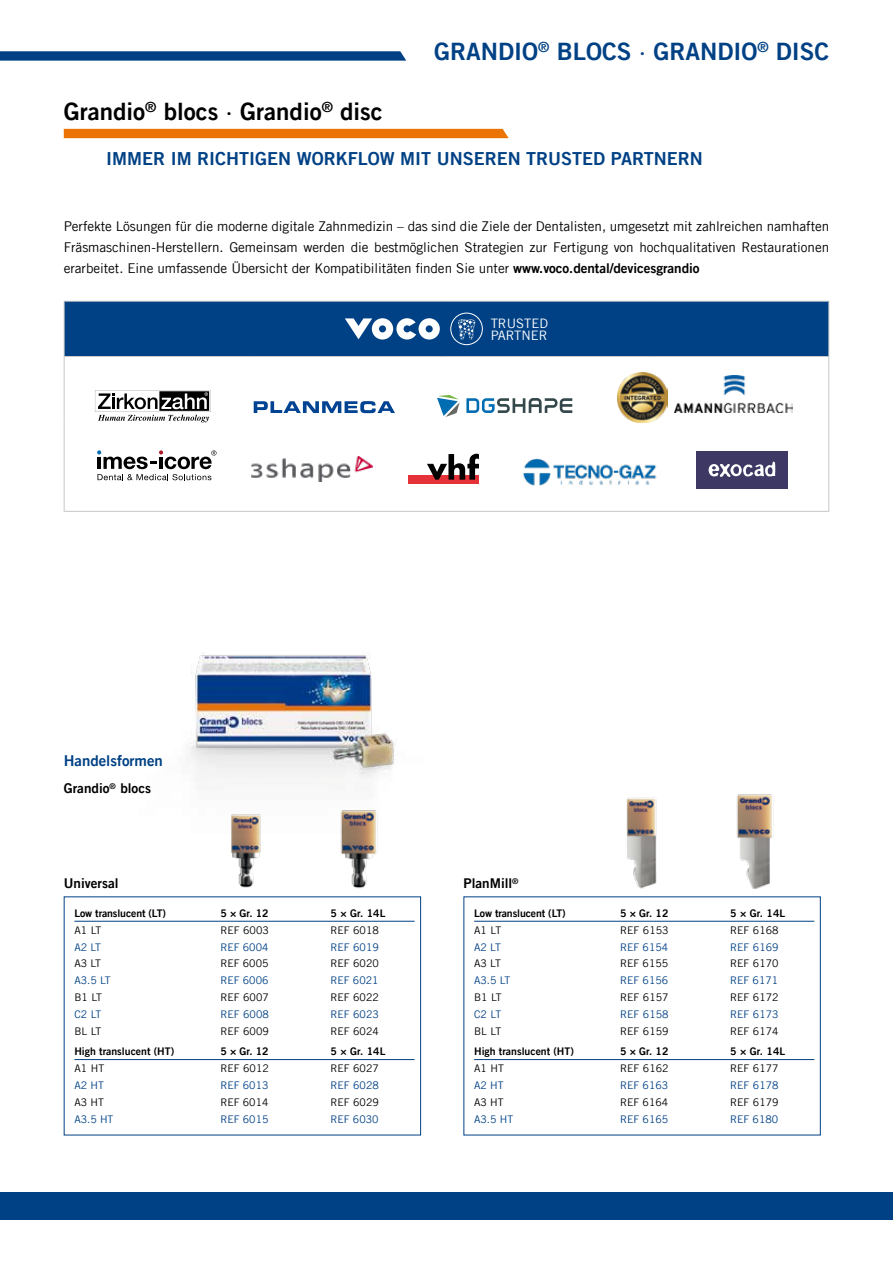
<style>
.page{position:relative;width:893px;height:1263px;background:#fff}
.page>*{position:absolute;margin:0;border:0;box-sizing:border-box;transform-origin:0 0}
.t1{font:24px "Trade Gothic LT Com Bd 2";color:#004185}
.t2{font:24px "Trade Gothic LT Com Bd 2";color:#000}
.t3{font:18px "Trade Gothic LT Com Bd 2";color:#004185}
.t4{font:15px "Trade Gothic LT Com Bd 2";color:#004185}
.t5{font:13.5px/21px "Trade Gothic LT Com";letter-spacing:-.005em;color:#000;text-align:justify}
.t6{font:13.5px "Trade Gothic LT Com Bd 2";color:#000}
.t7{font:13.05px/12px "Trade Gothic LT Com";color:#fff}
.t8{font:10.5px "Trade Gothic LT Com";color:#000}
.t9{font:10.5px "Trade Gothic LT Com";color:#004185}
.t10{font:10.5px "Trade Gothic LT Com Bd 2";color:#000}
.s1{font-family:"Trade Gothic LT Com"}
.s2{font-family:"Trade Gothic LT Com Bd 2"}
</style>
<div class="page">
<div style="left:0;top:1192px;width:893px;height:28px;background:#004185"></div>
<svg style="left:0;top:51px;width:406px;height:10px;background:#114e8d"></svg>
<div style="left:64px;top:129px;width:445px;height:9px;background:#ec7404"></div>
<hr style="left:74px;top:921px;width:341px;height:1px;background:#004185">
<hr style="left:74px;top:1059px;width:341px;height:1px;background:#004185">
<hr style="left:474px;top:921px;width:340px;height:1px;background:#004185">
<hr style="left:474px;top:1059px;width:340px;height:1px;background:#004185">
<img style="left:231px;top:833px;width:30px;height:55px">
<img style="left:340px;top:833px;width:38px;height:56px">
<img style="left:626px;top:797px;width:31px;height:92px">
<img style="left:736px;top:794px;width:36px;height:95px">
<img style="left:188px;top:652px;width:206px;height:181px">
<div style="left:64px;top:301px;width:765px;height:55px;background:#004185"></div>
<hr style="left:64px;top:301px;width:189px;height:1px;background:#c6c7c8">
<hr style="left:64px;top:302px;width:1px;height:54px;background:#c6c7c8">
<hr style="left:253px;top:301px;width:189px;height:1px;background:#c6c7c8">
<hr style="left:442px;top:301px;width:214px;height:1px;background:#c6c7c8">
<hr style="left:656px;top:301px;width:173px;height:1px;background:#c6c7c8">
<hr style="left:828px;top:302px;width:1px;height:54px;background:#c6c7c8">
<hr style="left:64px;top:356px;width:189px;height:1px;background:#c6c7c8">
<hr style="left:64px;top:357px;width:1px;height:60px;background:#c6c7c8">
<hr style="left:253px;top:356px;width:189px;height:1px;background:#c6c7c8">
<hr style="left:442px;top:356px;width:214px;height:1px;background:#c6c7c8">
<hr style="left:656px;top:356px;width:173px;height:1px;background:#c6c7c8">
<hr style="left:828px;top:357px;width:1px;height:60px;background:#c6c7c8">
<hr style="left:64px;top:417px;width:1px;height:94px;background:#c6c7c8">
<hr style="left:828px;top:417px;width:1px;height:94px;background:#c6c7c8">
<hr style="left:64px;top:511px;width:189px;height:1px;background:#c6c7c8">
<hr style="left:253px;top:511px;width:189px;height:1px;background:#c6c7c8">
<hr style="left:442px;top:511px;width:214px;height:1px;background:#c6c7c8">
<hr style="left:656px;top:511px;width:173px;height:1px;background:#c6c7c8">
<svg style="left:345px;top:318px;width:95px;height:22px"></svg>
<svg style="left:458px;top:319px;width:17px;height:21px"></svg>
<div style="left:451px;top:313px;width:32px;height:32px;border:1px solid #fff;border-radius:50%"></div>
<img style="left:617px;top:372px;width:50px;height:50px">
<img style="left:674px;top:376px;width:118px;height:36px">
<div style="left:408px;top:475px;width:71px;height:9px;background:#e53138"></div>
<svg style="left:427px;top:454px;width:52px;height:26px"></svg>
<svg style="left:95px;top:390px;width:115px;height:32px"></svg>
<svg style="left:254px;top:401px;width:141px;height:12px"></svg>
<img style="left:252px;top:457px;width:120px;height:25px">
<div style="left:696px;top:451px;width:92px;height:38px;background:#3d3964"></div>
<svg style="left:709px;top:462px;width:66px;height:15px"></svg>
<svg style="left:466px;top:398px;width:106px;height:15px"></svg>
<svg style="left:437px;top:395px;width:23px;height:22px"></svg>
<img style="left:522px;top:458px;width:135px;height:28px">
<svg style="left:97px;top:450px;width:119px;height:30px"></svg>
<hr style="left:159px;top:457px;width:4px;height:12px;background:#000">
<h1 class="t1" style="left:434px;top:37px;width:397px">GRANDIO<sup>®</sup> BLOCS <span class="s1">·</span> GRANDIO<sup>®</sup> DISC</h1>
<h1 class="t2" style="left:64px;top:97px;width:321px">Grandio<sup>®</sup> blocs <span class="s1">·</span> Grandio<sup>®</sup> disc</h1>
<h2 class="t3" style="left:106px;top:147px;width:598px">IMMER IM RICHTIGEN WORKFLOW MIT UNSEREN TRUSTED PARTNERN</h2>
<p class="t5" style="left:64px;top:216px;width:767px">Perfekte Lösungen für die moderne digitale Zahnmedizin – das sind die Ziele der Dentalisten, umgesetzt mit zahlreichen namhaften Fräsmaschinen-Herstellern. Gemeinsam werden die bestmöglichen Strategien zur Fertigung von hochqualitativen Restaurationen erarbeitet. Eine umfassende Übersicht der Kompatibilitäten finden Sie unter <span class="s2">www.voco.dental/devicesgrandio</span></p>
<p class="t4" style="left:64px;top:751px;width:101px">Handelsformen</p>
<p class="t6" style="left:64px;top:780px;width:89px">Grandio<sup>®</sup> blocs</p>
<p class="t7" style="left:491px;top:317px;width:59px">TRUSTED<br>PARTNER</p>
<p class="t6" style="left:64px;top:875px;width:56px">Universal</p>
<p class="t6" style="left:463px;top:875px;width:57px">PlanMill<sup>®</sup></p>
<p class="t10" style="left:74px;top:907px;width:93px">Low translucent (LT)</p>
<p class="t8" style="left:74px;top:924px;width:29px">A1 LT</p>
<p class="t9" style="left:74px;top:940px;width:28px">A2 LT</p>
<p class="t8" style="left:74px;top:957px;width:28px">A3 LT</p>
<p class="t9" style="left:74px;top:974px;width:38px">A3.5 LT</p>
<p class="t8" style="left:74px;top:991px;width:29px">B1 LT</p>
<p class="t9" style="left:74px;top:1008px;width:29px">C2 LT</p>
<p class="t8" style="left:74px;top:1025px;width:29px">BL LT</p>
<p class="t10" style="left:74px;top:1045px;width:101px">High translucent (HT)</p>
<p class="t8" style="left:74px;top:1062px;width:31px">A1 HT</p>
<p class="t9" style="left:74px;top:1079px;width:31px">A2 HT</p>
<p class="t8" style="left:74px;top:1096px;width:31px">A3 HT</p>
<p class="t9" style="left:74px;top:1112px;width:41px">A3.5 HT</p>
<p class="t10" style="left:220px;top:907px;width:50px">5 × Gr. 12</p>
<p class="t8" style="left:220px;top:924px;width:50px">REF 6003</p>
<p class="t9" style="left:220px;top:940px;width:50px">REF 6004</p>
<p class="t8" style="left:220px;top:957px;width:50px">REF 6005</p>
<p class="t9" style="left:220px;top:974px;width:50px">REF 6006</p>
<p class="t8" style="left:220px;top:991px;width:50px">REF 6007</p>
<p class="t9" style="left:220px;top:1008px;width:50px">REF 6008</p>
<p class="t8" style="left:220px;top:1025px;width:50px">REF 6009</p>
<p class="t10" style="left:220px;top:1045px;width:50px">5 × Gr. 12</p>
<p class="t8" style="left:220px;top:1062px;width:50px">REF 6012</p>
<p class="t9" style="left:220px;top:1079px;width:50px">REF 6013</p>
<p class="t8" style="left:220px;top:1096px;width:50px">REF 6014</p>
<p class="t9" style="left:220px;top:1112px;width:50px">REF 6015</p>
<p class="t10" style="left:330px;top:907px;width:57px">5 × Gr. 14L</p>
<p class="t8" style="left:330px;top:924px;width:50px">REF 6018</p>
<p class="t9" style="left:330px;top:940px;width:50px">REF 6019</p>
<p class="t8" style="left:330px;top:957px;width:50px">REF 6020</p>
<p class="t9" style="left:330px;top:974px;width:50px">REF 6021</p>
<p class="t8" style="left:330px;top:991px;width:50px">REF 6022</p>
<p class="t9" style="left:330px;top:1008px;width:50px">REF 6023</p>
<p class="t8" style="left:330px;top:1025px;width:50px">REF 6024</p>
<p class="t10" style="left:330px;top:1045px;width:57px">5 × Gr. 14L</p>
<p class="t8" style="left:330px;top:1062px;width:50px">REF 6027</p>
<p class="t9" style="left:330px;top:1079px;width:50px">REF 6028</p>
<p class="t8" style="left:330px;top:1096px;width:50px">REF 6029</p>
<p class="t9" style="left:330px;top:1112px;width:50px">REF 6030</p>
<p class="t10" style="left:474px;top:907px;width:93px">Low translucent (LT)</p>
<p class="t8" style="left:474px;top:924px;width:29px">A1 LT</p>
<p class="t9" style="left:474px;top:940px;width:28px">A2 LT</p>
<p class="t8" style="left:474px;top:957px;width:28px">A3 LT</p>
<p class="t9" style="left:474px;top:974px;width:38px">A3.5 LT</p>
<p class="t8" style="left:474px;top:991px;width:29px">B1 LT</p>
<p class="t9" style="left:474px;top:1008px;width:29px">C2 LT</p>
<p class="t8" style="left:474px;top:1025px;width:29px">BL LT</p>
<p class="t10" style="left:474px;top:1045px;width:101px">High translucent (HT)</p>
<p class="t8" style="left:474px;top:1062px;width:31px">A1 HT</p>
<p class="t9" style="left:474px;top:1079px;width:31px">A2 HT</p>
<p class="t8" style="left:474px;top:1096px;width:31px">A3 HT</p>
<p class="t9" style="left:474px;top:1112px;width:41px">A3.5 HT</p>
<p class="t10" style="left:620px;top:907px;width:50px">5 × Gr. 12</p>
<p class="t8" style="left:620px;top:924px;width:50px">REF 6153</p>
<p class="t9" style="left:620px;top:940px;width:50px">REF 6154</p>
<p class="t8" style="left:620px;top:957px;width:50px">REF 6155</p>
<p class="t9" style="left:620px;top:974px;width:50px">REF 6156</p>
<p class="t8" style="left:620px;top:991px;width:50px">REF 6157</p>
<p class="t9" style="left:620px;top:1008px;width:50px">REF 6158</p>
<p class="t8" style="left:620px;top:1025px;width:50px">REF 6159</p>
<p class="t10" style="left:620px;top:1045px;width:50px">5 × Gr. 12</p>
<p class="t8" style="left:620px;top:1062px;width:50px">REF 6162</p>
<p class="t9" style="left:620px;top:1079px;width:50px">REF 6163</p>
<p class="t8" style="left:620px;top:1096px;width:50px">REF 6164</p>
<p class="t9" style="left:620px;top:1112px;width:50px">REF 6165</p>
<p class="t10" style="left:730px;top:907px;width:57px">5 × Gr. 14L</p>
<p class="t8" style="left:730px;top:924px;width:50px">REF 6168</p>
<p class="t9" style="left:730px;top:940px;width:50px">REF 6169</p>
<p class="t8" style="left:730px;top:957px;width:50px">REF 6170</p>
<p class="t9" style="left:730px;top:974px;width:50px">REF 6171</p>
<p class="t8" style="left:730px;top:991px;width:50px">REF 6172</p>
<p class="t9" style="left:730px;top:1008px;width:50px">REF 6173</p>
<p class="t8" style="left:730px;top:1025px;width:50px">REF 6174</p>
<p class="t10" style="left:730px;top:1045px;width:57px">5 × Gr. 14L</p>
<p class="t8" style="left:730px;top:1062px;width:50px">REF 6177</p>
<p class="t9" style="left:730px;top:1079px;width:50px">REF 6178</p>
<p class="t8" style="left:730px;top:1096px;width:50px">REF 6179</p>
<p class="t9" style="left:730px;top:1112px;width:50px">REF 6180</p>
</div>
